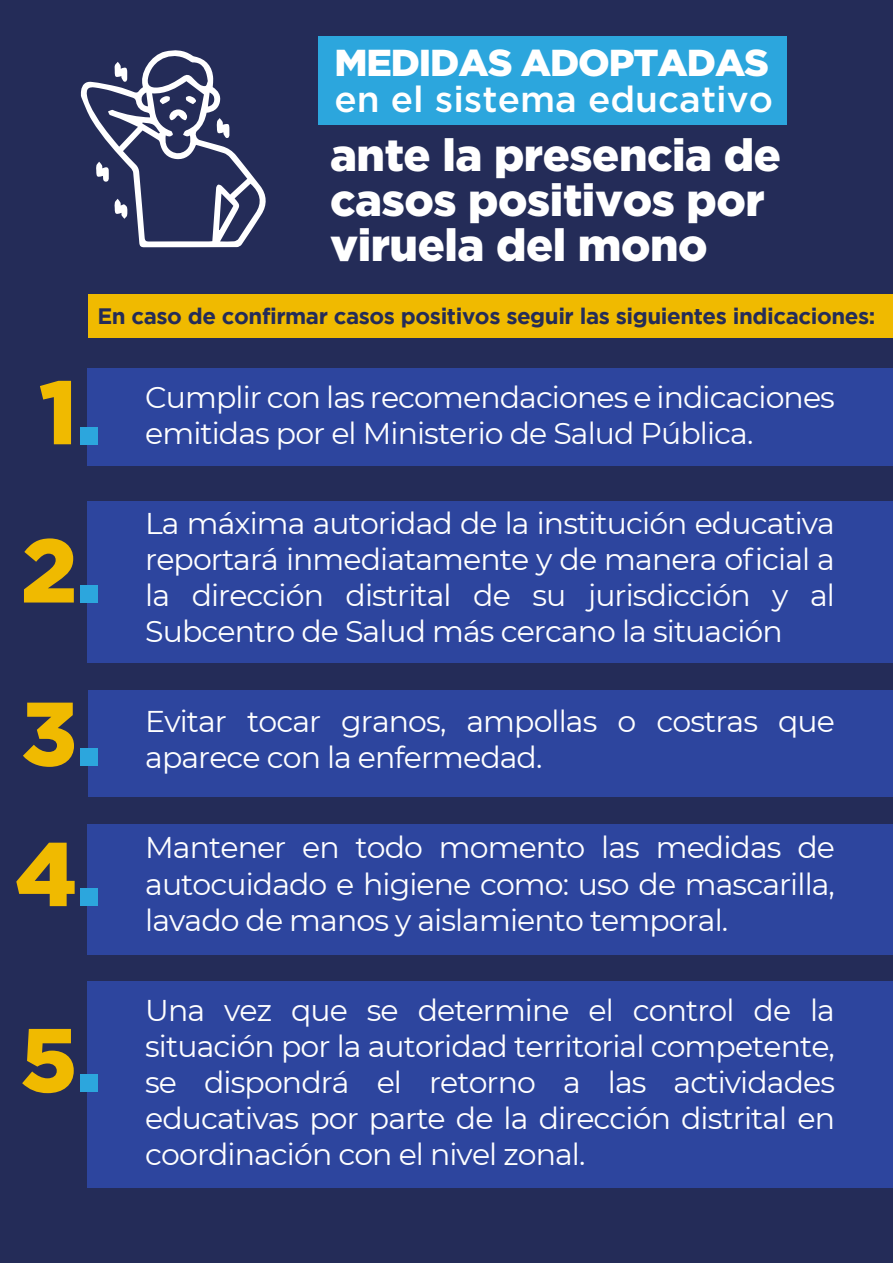
<style>
.page{position:relative;width:893px;height:1263px;background:#242c58}
.page>*{position:absolute;margin:0;border:0;box-sizing:border-box;transform-origin:0 0}
.t1{font:900 90px/160.6px "Gotham";color:#f0ba00;text-align:justify}
.t2{font:900 45px/45px "Gotham";letter-spacing:-.01em;color:#fff}
.t3{font:900 37.5px "Gotham";letter-spacing:-.03em;color:#fff}
.t4{font:500 36.3px "Gotham";color:#fff}
.t5{font:30px/36px "Montserrat";letter-spacing:-.03em;color:#fff;text-align:justify}
.t6{font:700 22.35px "Gotham";letter-spacing:-.02em;color:#242c58}
.s1{color:#2ca6dd}
</style>
<div class="page">
<div style="left:87px;top:368px;width:806px;height:97px;background:#2d459e"></div>
<div style="left:87px;top:501px;width:806px;height:161px;background:#2d459e"></div>
<div style="left:89px;top:690px;width:804px;height:106px;background:#2d459e"></div>
<div style="left:87px;top:824px;width:806px;height:130px;background:#2d459e"></div>
<div style="left:87px;top:982px;width:806px;height:206px;background:#2d459e"></div>
<div style="left:319px;top:37px;width:468px;height:88px;background:#2ca6dd"></div>
<svg style="left:81px;top:50px;width:185px;height:197px"></svg>
<div style="left:89px;top:294px;width:804px;height:44px;background:#f0ba00"></div>
<p class="t3" style="left:334px;top:37px;width:436px">MEDIDAS ADOPTADAS</p>
<p class="t4" style="left:334px;top:75px;width:440px">en el sistema educativo</p>
<h2 class="t2" style="left:330px;top:133px;width:452px">ante la presencia de casos positivos por viruela del mono</h2>
<p class="t6" style="left:97px;top:303px;width:779px">En caso de confirmar casos positivos seguir las siguientes indicaciones:</p>
<h1 class="t1" style="left:21px;top:331px;width:82px">1<span class="s1">.<br></span>2<span class="s1">.<br></span>3<span class="s1">.</span></h1>
<h1 class="t1" style="left:15px;top:780px;width:88px;line-height:185.7px">4<span class="s1">.<br></span>5<span class="s1">.</span></h1>
<p class="t5" style="left:145px;top:379px;width:691px">Cumplir con las recomendaciones e indicaciones emitidas por el Ministerio de Salud Pública.</p>
<p class="t5" style="left:145px;top:505px;width:691px">La máxima autoridad de la institución educativa reportará inmediatamente y de manera oficial a la dirección distrital de su jurisdicción y al Subcentro de Salud más cercano la situación</p>
<p class="t5" style="left:145px;top:703px;width:691px">Evitar tocar granos, ampollas o costras que aparece con la enfermedad.</p>
<p class="t5" style="left:145px;top:829px;width:691px">Mantener en todo momento las medidas de autocuidado e higiene como: uso de mascarilla, lavado de manos y aislamiento temporal.</p>
<p class="t5" style="left:145px;top:991px;width:691px">Una vez que se determine el control de la situación por la autoridad territorial competente, se dispondrá el retorno a las actividades educativas por parte de la dirección distrital en coordinación con el nivel zonal.</p>
</div>
